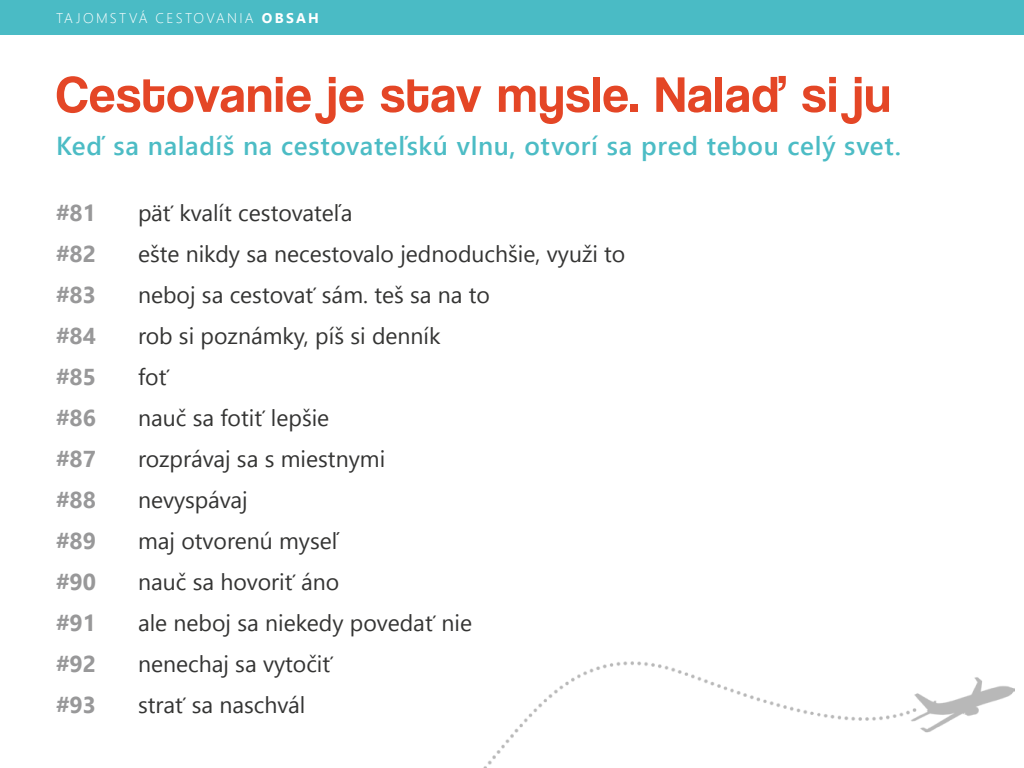
<style>
.page{position:relative;width:1024px;height:768px;background:#fff}
.page>*{position:absolute;margin:0;border:0;box-sizing:border-box;transform-origin:0 0}
.t1{font:52px "Coolvetica Rg";letter-spacing:.03em;color:#e44626}
.t2{font:600 26px "Segoe UI";letter-spacing:.025em;color:#4cbcc5}
.t3{font:23px/41px "Segoe UI";color:#343433}
.t4{font:700 23px/41px "Segoe UI";color:#989899;text-align:justify}
.t5{font:300 14px "Segoe UI";letter-spacing:.165em;color:#fff}
.s1{font-weight:700}
</style>
<div class="page">
<div style="left:0;top:0;width:1024px;height:35px;background:#4abbc5"></div>
<img style="left:483px;top:661px;width:532px;height:107px">
<p class="t5" style="left:56px;top:7px;width:264px">TAJOMSTVÁ CESTOVANIA <span class="s1">OBSAH</span></p>
<h1 class="t1" style="left:56px;top:64px;width:836px">Cestovanie je stav mysle. Nalaď si ju</h1>
<p class="t2" style="left:56px;top:125px;width:847px">Keď sa naladíš na cestovateľskú vlnu, otvorí sa pred tebou celý svet.</p>
<p class="t4" style="left:56px;top:192px;width:42px">#81 #82 #83 #84 #85 #86 #87 #88 #89 #90 #91 #92 #93</p>
<p class="t3" style="left:138px;top:192px;width:489px">päť kvalít cestovateľa<br>ešte nikdy sa necestovalo jednoduchšie, využi to neboj sa cestovať sám. teš sa na to<br>rob si poznámky, píš si denník<br>foť<br>nauč sa fotiť lepšie<br>rozprávaj sa s miestnymi<br>nevyspávaj<br>maj otvorenú myseľ<br>nauč sa hovoriť áno<br>ale neboj sa niekedy povedať nie<br>nenechaj sa vytočiť<br>strať sa naschvál</p>
</div>
